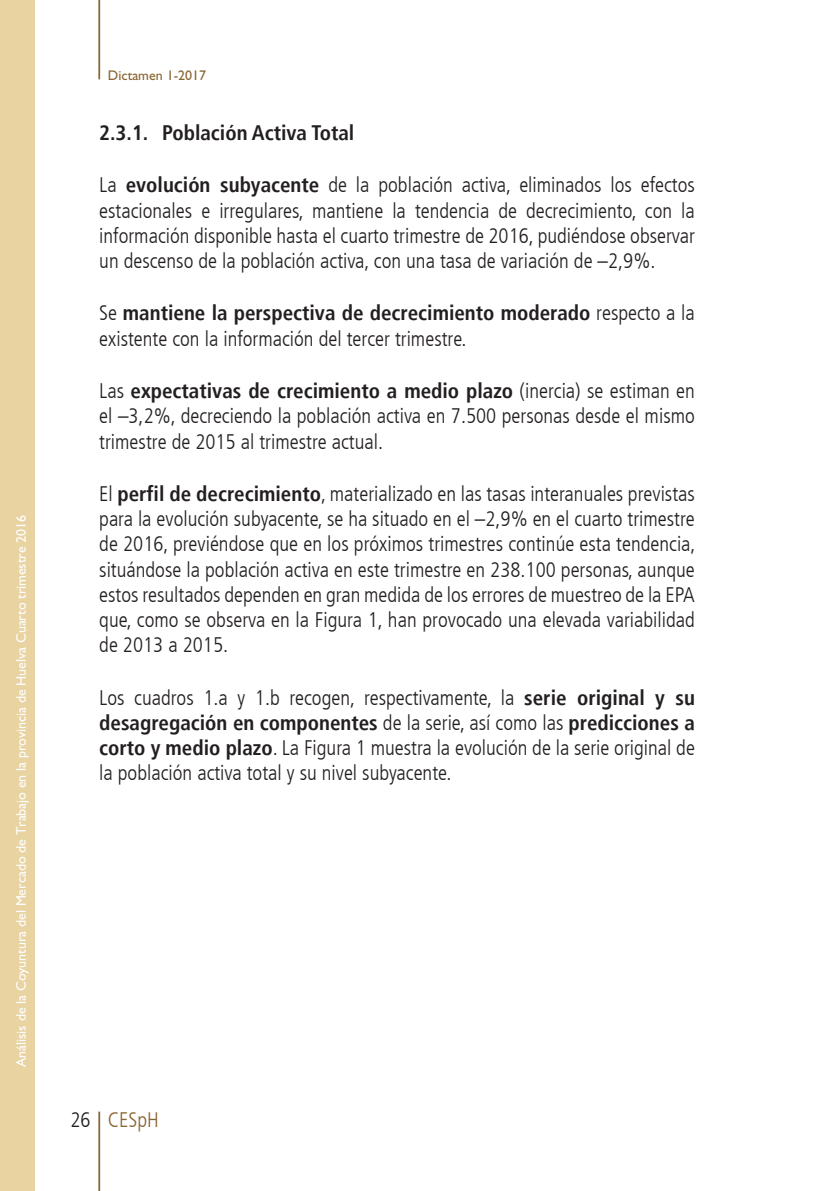
<style>
.page{position:relative;width:819px;height:1191px;background:#fff}
.page>*{position:absolute;margin:0;border:0;box-sizing:border-box;transform-origin:0 0}
.t1{font:300 condensed 21px/25.2px "Frutiger LT";color:#231f20;text-align:justify}
.t2{font:700 condensed 21px "Frutiger LT";color:#231f20}
.t3{font:300 condensed 21px "Frutiger LT";color:#896531}
.t4{font:14px "Gill Sans";letter-spacing:-.005em;color:#fff}
.t5{font:14px "Gill Sans";color:#896531}
.s1{font-weight:700}
.s2{color:#231f20}
</style>
<div class="page">
<hr style="left:98px;top:1111px;width:2px;height:80px;background:#896531">
<hr style="left:98px;top:0;width:2px;height:79px;background:#896531">
<div style="left:0;top:0;width:35px;height:1191px;background:#e8d3a1"></div>
<p class="t4" style="left:13px;top:1067px;width:553px;rotate:-90deg">Análisis de la Coyuntura del Mercado de Trabajo en la provincia de Huelva Cuarto trimestre 2016</p>
<p class="t5" style="left:108px;top:67px;width:100px">Dictamen 1-2017</p>
<p class="t2" style="left:99px;top:120px;width:257px">2.3.1. Población Activa Total</p>
<p class="t1" style="left:99px;top:173px;width:597px">La <span class="s1">evolución subyacente</span> de la población activa, eliminados los efectos estacionales e irregulares, mantiene la tendencia de decrecimiento, con la información disponible hasta el cuarto trimestre de 2016, pudiéndose observar un descenso de la población activa, con una tasa de variación de –2,9%.</p>
<p class="t1" style="left:99px;top:301px;width:597px">Se <span class="s1">mantiene la perspectiva de decrecimiento moderado</span> respecto a la existente con la información del tercer trimestre.</p>
<p class="t1" style="left:99px;top:378px;width:597px">Las <span class="s1">expectativas de crecimiento a medio plazo</span> (inercia) se estiman en el –3,2%, decreciendo la población activa en 7.500 personas desde el mismo trimestre de 2015 al trimestre actual.</p>
<p class="t1" style="left:99px;top:481px;width:598px">El <span class="s1">perfil de decrecimiento</span>, materializado en las tasas interanuales previstas para la evolución subyacente, se ha situado en el –2,9% en el cuarto trimestre de 2016, previéndose que en los próximos trimestres continúe esta tendencia, situándose la población activa en este trimestre en 238.100 personas, aunque estos resultados dependen en gran medida de los errores de muestreo de la EPA que, como se observa en la Figura 1, han provocado una elevada variabilidad de 2013 a 2015.</p>
<p class="t1" style="left:99px;top:685px;width:597px">Los cuadros 1.a y 1.b recogen, respectivamente, la <span class="s1">serie original y su desagregación en componentes</span> de la serie, así como las <span class="s1">predicciones a corto y medio plazo</span>. La Figura 1 muestra la evolución de la serie original de la población activa total y su nivel subyacente.</p>
<p class="t3" style="left:70px;top:1108px;width:90px"><span class="s2">26</span> CESpH</p>
</div>
